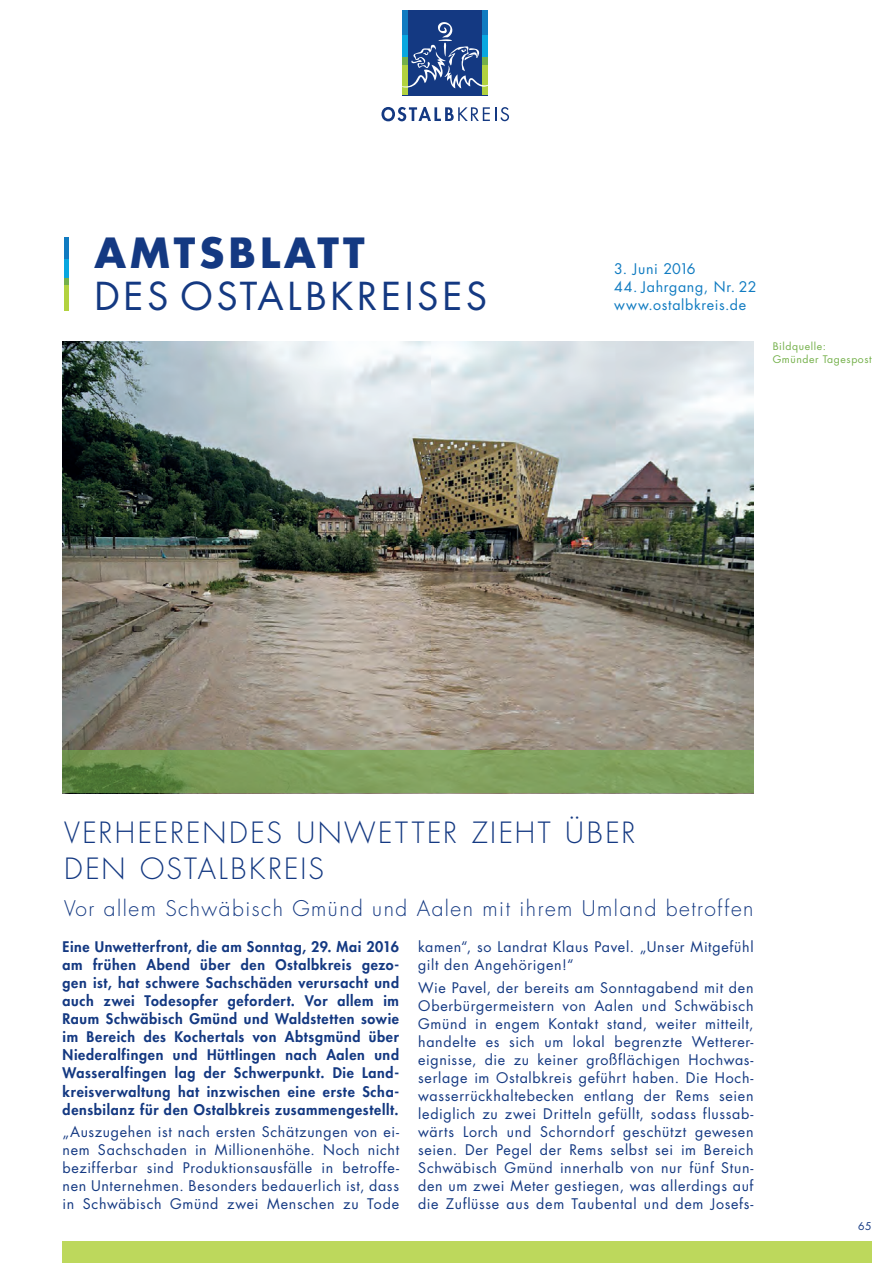
<style>
.page{position:relative;width:893px;height:1263px;background:#fff}
.page>*{position:absolute;margin:0;border:0;box-sizing:border-box;transform-origin:0 0}
.t1{font:700 40.5px "Futura Std";letter-spacing:.1em;color:#143982}
.t2{font:37.5px "Futura Std";letter-spacing:.1em;color:#143982}
.t3{font:300 28.5px/36px "Futura Std";letter-spacing:.08em;color:#143982}
.t4{font:300 21px "Futura Std";letter-spacing:.07em;color:#143982}
.t5{font:14.25px/18px "Futura Std";letter-spacing:.05em;color:#143982;text-align:justify}
.t6{font:800 14.25px/18px "Futura Std";letter-spacing:.045em;color:#143982;text-align:justify}
.t7{font:14.25px/18px "Futura Std";letter-spacing:.045em;color:#107bc1}
.t8{font:14.25px "Futura Std";letter-spacing:.02em;color:#107bc1}
.t9{font:10.5px "Futura Std";color:#143982}
.t10{font:10.2px/13px "Futura Std";letter-spacing:.055em;color:#74b04a}
</style>
<div class="page">
<div style="left:63px;top:1242px;width:809px;height:21px;background:#bdd85c"></div>
<svg style="left:381px;top:107px;width:128px;height:14px"></svg>
<div style="left:403px;top:10px;width:85px;height:85px;background:#143982"></div>
<div style="left:403px;top:10px;width:5px;height:26px;background:#107bc1"></div>
<div style="left:403px;top:65px;width:5px;height:30px;background:#b2d23f"></div>
<div style="left:482px;top:10px;width:6px;height:26px;background:#107bc1"></div>
<div style="left:482px;top:65px;width:6px;height:30px;background:#b2d23f"></div>
<svg style="left:402px;top:20px;width:86px;height:68px"></svg>
<div style="left:64px;top:237px;width:5px;height:22px;background:#107bc1"></div>
<svg style="left:64px;top:278px;width:5px;height:7px"></svg>
<div style="left:64px;top:259px;width:5px;height:19px;background:#08a7e0"></div>
<div style="left:64px;top:285px;width:5px;height:25px;background:#b2d23f"></div>
<img style="left:63px;top:341px;width:691px;height:409px">
<svg style="left:63px;top:750px;width:691px;height:43px;background:#7b9b59"></svg>
<h1 class="t1" style="left:94px;top:226px;width:272px">AMTSBLATT</h1>
<h2 class="t2" style="left:94px;top:272px;width:394px">des Ostalbkreises</h2>
<p class="t8" style="left:614px;top:259px;width:83px">3. Juni 2016</p>
<p class="t7" style="left:614px;top:277px;width:144px">44. Jahrgang, Nr. 22 www.ostalbkreis.de</p>
<p class="t10" style="left:773px;top:339px;width:101px">Bildquelle:<br>Gmünder Tagespost</p>
<h3 class="t3" style="left:64px;top:816px;width:573px">Verheerendes Unwetter zieht über den Ostalbkreis</h3>
<h3 class="t4" style="left:64px;top:896px;width:691px">Vor allem Schwäbisch Gmünd und Aalen mit ihrem Umland betroffen</h3>
<p class="t5" style="left:418px;top:938px;width:337px">kamen“, so Landrat Klaus Pavel. „Unser Mitgefühl gilt den Angehörigen!“</p>
<p class="t5" style="left:418px;top:978px;width:337px">Wie Pavel, der bereits am Sonntagabend mit den Oberbürgermeistern von Aalen und Schwäbisch Gmünd in engem Kontakt stand, weiter mitteilt, handelte es sich um lokal begrenzte Wetterer&shy;eignisse, die zu keiner großflächigen Hochwas&shy;serlage im Ostalbkreis geführt haben. Die Hoch&shy;wasserrückhaltebecken entlang der Rems seien lediglich zu zwei Dritteln gefüllt, sodass flussab&shy;wärts Lorch und Schorndorf geschützt gewesen seien. Der Pegel der Rems selbst sei im Bereich Schwäbisch Gmünd innerhalb von nur fünf Stun&shy;den um zwei Meter gestiegen, was allerdings auf die Zuflüsse aus dem Taubental und dem Josefs-</p>
<p class="t6" style="left:63px;top:938px;width:338px">Eine Unwetterfront, die am Sonntag, 29. Mai 2016 am frühen Abend über den Ostalbkreis gezo&shy;gen ist, hat schwere Sachschäden verursacht und auch zwei Todesopfer gefordert. Vor allem im Raum Schwäbisch Gmünd und Waldstetten sowie im Bereich des Kochertals von Abtsgmünd über Niederalfingen und Hüttlingen nach Aalen und Wasseralfingen lag der Schwerpunkt. Die Land&shy;kreisverwaltung hat inzwischen eine erste Scha&shy;densbilanz für den Ostalbkreis zusammengestellt.</p>
<p class="t5" style="left:63px;top:1123px;width:338px">„Auszugehen ist nach ersten Schätzungen von ei&shy;nem Sachschaden in Millionenhöhe. Noch nicht bezifferbar sind Produktionsausfälle in betroffe&shy;nen Unternehmen. Besonders bedauerlich ist, dass in Schwäbisch Gmünd zwei Menschen zu Tode</p>
<p class="t9" style="left:858px;top:1219px;width:15px">65</p>
</div>
